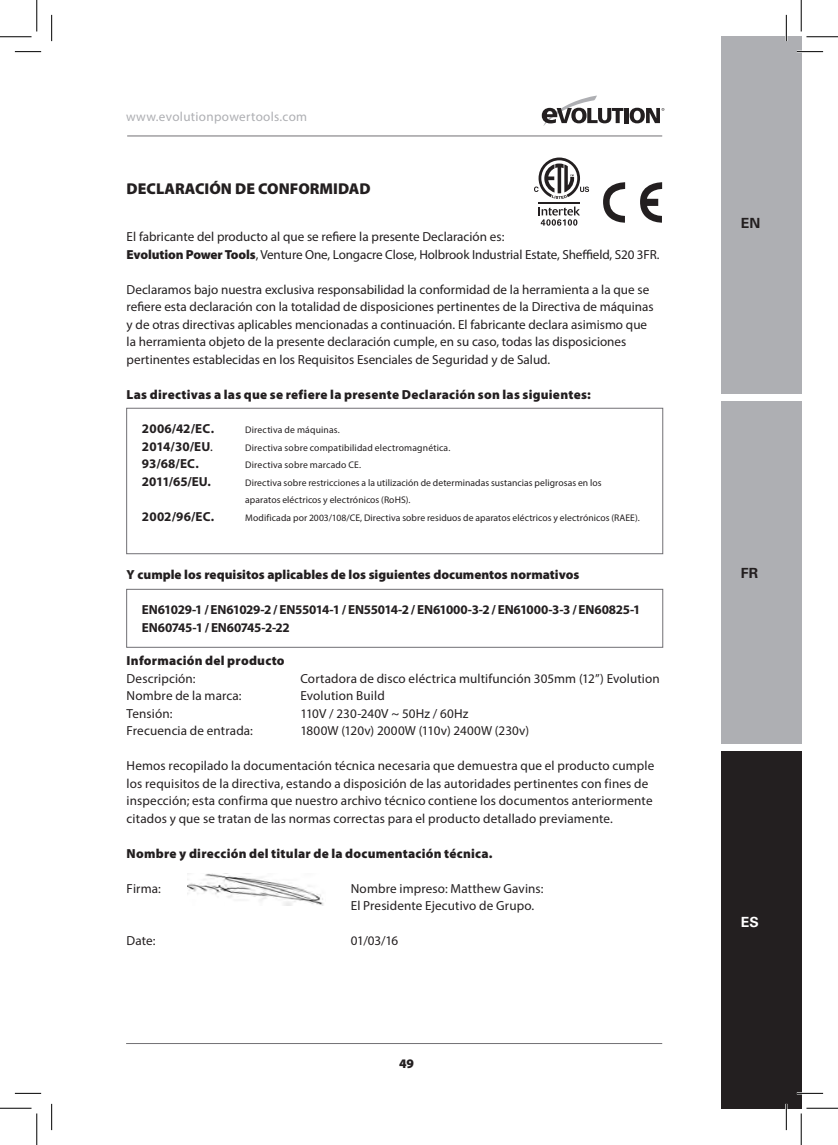
<style>
.page{position:relative;width:838px;height:1145px;background:#fff}
.page>*{position:absolute;margin:0;border:0;box-sizing:border-box;transform-origin:0 0}
.t1{font:900 15.75px "Myriad Pro";color:#231f20}
.t2{font:700 14px "Univers";color:#231f20}
.t3{font:700 14px "Univers";color:#fff}
.Style24{font:13.12px/17.5px "Myriad Pro";color:#231f20}
.t4{font:900 13.12px "Myriad Pro";letter-spacing:.015em;color:#231f20}
.t5{font:700 13.12px "Myriad Pro";letter-spacing:-.01em;color:#231f20}
.t6{font:13.12px "Myriad Pro";letter-spacing:.025em;color:#aeafb3}
.t7{font:9.62px/17.5px "Myriad Pro";letter-spacing:.01em;color:#231f20}
.s1{font-weight:900}
.s2{font-weight:400}
</style>
<div class="page">
<svg style="left:541px;top:96px;width:82px;height:30px"></svg>
<hr style="left:624px;top:108px;width:4px;height:15px;background:#231f20">
<svg style="left:629px;top:108px;width:35px;height:15px"></svg>
<hr style="left:127px;top:136px;width:535px;height:1px;background:#717074">
<hr style="left:126px;top:1043px;width:536px;height:1px;background:#717074">
<div style="left:721px;top:37px;width:80px;height:357px;background:#aeafb3"></div>
<div style="left:721px;top:401px;width:80px;height:343px;background:#aeafb3"></div>
<div style="left:721px;top:751px;width:80px;height:357px;background:#231f20"></div>
<div style="left:126px;top:408px;width:537px;height:146px;border:1px solid #717074"></div>
<div style="left:126px;top:589px;width:537px;height:59px;border:1px solid #717074"></div>
<svg style="left:603px;top:182px;width:22px;height:41px"></svg>
<svg style="left:640px;top:182px;width:22px;height:41px"></svg>
<img style="left:187px;top:873px;width:137px;height:33px">
<hr style="left:538px;top:202px;width:42px;height:1px;background:#231f20">
<svg style="left:534px;top:158px;width:55px;height:41px"></svg>
<svg style="left:538px;top:207px;width:42px;height:19px"></svg>
<hr style="left:796px;top:51px;width:27px;height:2px;background:#fff">
<hr style="left:796px;top:1092px;width:27px;height:2px;background:#fff">
<hr style="left:785px;top:15px;width:2px;height:26px;background:#fff">
<hr style="left:785px;top:1104px;width:2px;height:26px;background:#fff">
<svg style="left:15px;top:51px;width:26px;height:1px"></svg>
<svg style="left:796px;top:51px;width:27px;height:1px"></svg>
<svg style="left:15px;top:1093px;width:26px;height:1px"></svg>
<svg style="left:796px;top:1093px;width:27px;height:1px"></svg>
<svg style="left:51px;top:15px;width:1px;height:26px"></svg>
<svg style="left:51px;top:1104px;width:1px;height:26px"></svg>
<svg style="left:786px;top:15px;width:1px;height:26px"></svg>
<svg style="left:786px;top:1104px;width:1px;height:26px"></svg>
<hr style="left:0;top:36px;width:32px;height:1px;background:#000">
<hr style="left:806px;top:36px;width:31px;height:1px;background:#000">
<hr style="left:0;top:1108px;width:32px;height:1px;background:#000">
<hr style="left:806px;top:1108px;width:31px;height:1px;background:#000">
<hr style="left:36px;top:0;width:1px;height:31px;background:#000">
<hr style="left:36px;top:1113px;width:1px;height:32px;background:#000">
<hr style="left:800px;top:0;width:1px;height:31px;background:#000">
<hr style="left:800px;top:1113px;width:1px;height:32px;background:#000">
<p class="t6" style="left:126px;top:108px;width:183px">www.evolutionpowertools.com</p>
<p class="t1" style="left:127px;top:178px;width:245px">DECLARACIÓN DE CONFORMIDAD</p>
<p class="Style24" style="left:127px;top:228px;width:379px">El fabricante del producto al que se refiere la presente Declaración es:</p>
<p class="Style24" style="left:127px;top:245px;width:534px"><span class="s1">Evolution Power Tools</span>, Venture One, Longacre Close, Holbrook Industrial Estate, Sheffield, S20 3FR.</p>
<p class="Style24" style="left:127px;top:280px;width:528px">Declaramos bajo nuestra exclusiva responsabilidad la conformidad de la herramienta a la que se refiere esta declaración con la totalidad de disposiciones pertinentes de la Directiva de máquinas y de otras directivas aplicables mencionadas a continuación. El fabricante declara asimismo que la herramienta objeto de la presente declaración cumple, en su caso, todas las disposiciones pertinentes establecidas en los Requisitos Esenciales de Seguridad y de Salud.</p>
<p class="t4" style="left:127px;top:385px;width:465px">Las directivas a las que se refiere la presente Declaración son las siguientes:</p>
<p class="t5" style="left:142px;top:420px;width:74px">2006/42/EC.</p>
<p class="t7" style="left:245px;top:421px;width:96px">Directiva de máquinas.</p>
<p class="t5" style="left:142px;top:438px;width:72px">2014/30/EU<span class="s2">.</span></p>
<p class="t7" style="left:245px;top:439px;width:207px">Directiva sobre compatibilidad electromagnética.</p>
<p class="t5" style="left:142px;top:455px;width:58px">93/68/EC.</p>
<p class="t7" style="left:245px;top:456px;width:117px">Directiva sobre marcado CE.</p>
<p class="t5" style="left:142px;top:473px;width:71px">2011/65/EU.</p>
<p class="t7" style="left:245px;top:474px;width:358px">Directiva sobre restricciones a la utilización de determinadas sustancias peligrosas en los aparatos eléctricos y electrónicos (RoHS).</p>
<p class="t5" style="left:142px;top:508px;width:74px">2002/96/EC.</p>
<p class="t7" style="left:245px;top:509px;width:396px">Modificada por 2003/108/CE, Directiva sobre residuos de aparatos eléctricos y electrónicos (RAEE).</p>
<p class="t4" style="left:127px;top:566px;width:454px">Y cumple los requisitos aplicables de los siguientes documentos normativos</p>
<p class="t5" style="left:142px;top:602px;width:500px">EN61029-1 / EN61029-2 / EN55014-1 / EN55014-2 / EN61000-3-2 / EN61000-3-3 / EN60825-1</p>
<p class="t5" style="left:142px;top:619px;width:149px">EN60745-1 / EN60745-2-22</p>
<p class="t4" style="left:127px;top:652px;width:159px">Información del producto</p>
<p class="Style24" style="left:127px;top:669px;width:70px">Descripción:</p>
<p class="Style24" style="left:300px;top:669px;width:361px">Cortadora de disco eléctrica multifunción 305mm (12”) Evolution</p>
<p class="Style24" style="left:127px;top:687px;width:116px">Nombre de la marca:</p>
<p class="Style24" style="left:300px;top:687px;width:86px">Evolution Build</p>
<p class="Style24" style="left:127px;top:704px;width:47px">Tensión:</p>
<p class="Style24" style="left:300px;top:704px;width:169px">110V / 230-240V ~ 50Hz / 60Hz</p>
<p class="Style24" style="left:127px;top:722px;width:128px">Frecuencia de entrada:</p>
<p class="Style24" style="left:300px;top:722px;width:230px">1800W (120v) 2000W (110v) 2400W (230v)</p>
<p class="Style24" style="left:127px;top:757px;width:529px">Hemos recopilado la documentación técnica necesaria que demuestra que el producto cumple los requisitos de la directiva, estando a disposición de las autoridades pertinentes con fines de inspección; esta confirma que nuestro archivo técnico contiene los documentos anteriormente citados y que se tratan de las normas correctas para el producto detallado previamente.</p>
<p class="t4" style="left:127px;top:845px;width:367px">Nombre y dirección del titular de la documentación técnica.</p>
<p class="Style24" style="left:127px;top:879px;width:36px">Firma:</p>
<p class="Style24" style="left:351px;top:879px;width:194px">Nombre impreso: Matthew Gavins:<br>El Presidente Ejecutivo de Grupo.</p>
<p class="Style24" style="left:127px;top:932px;width:30px">Date:</p>
<p class="Style24" style="left:351px;top:932px;width:49px">01/03/16</p>
<p class="t4" style="left:399px;top:1055px;width:17px">49</p>
<p class="t2" style="left:740px;top:215px;width:21px">EN</p>
<p class="t2" style="left:740px;top:565px;width:19px">FR</p>
<p class="t3" style="left:740px;top:914px;width:19px">ES</p>
</div>
